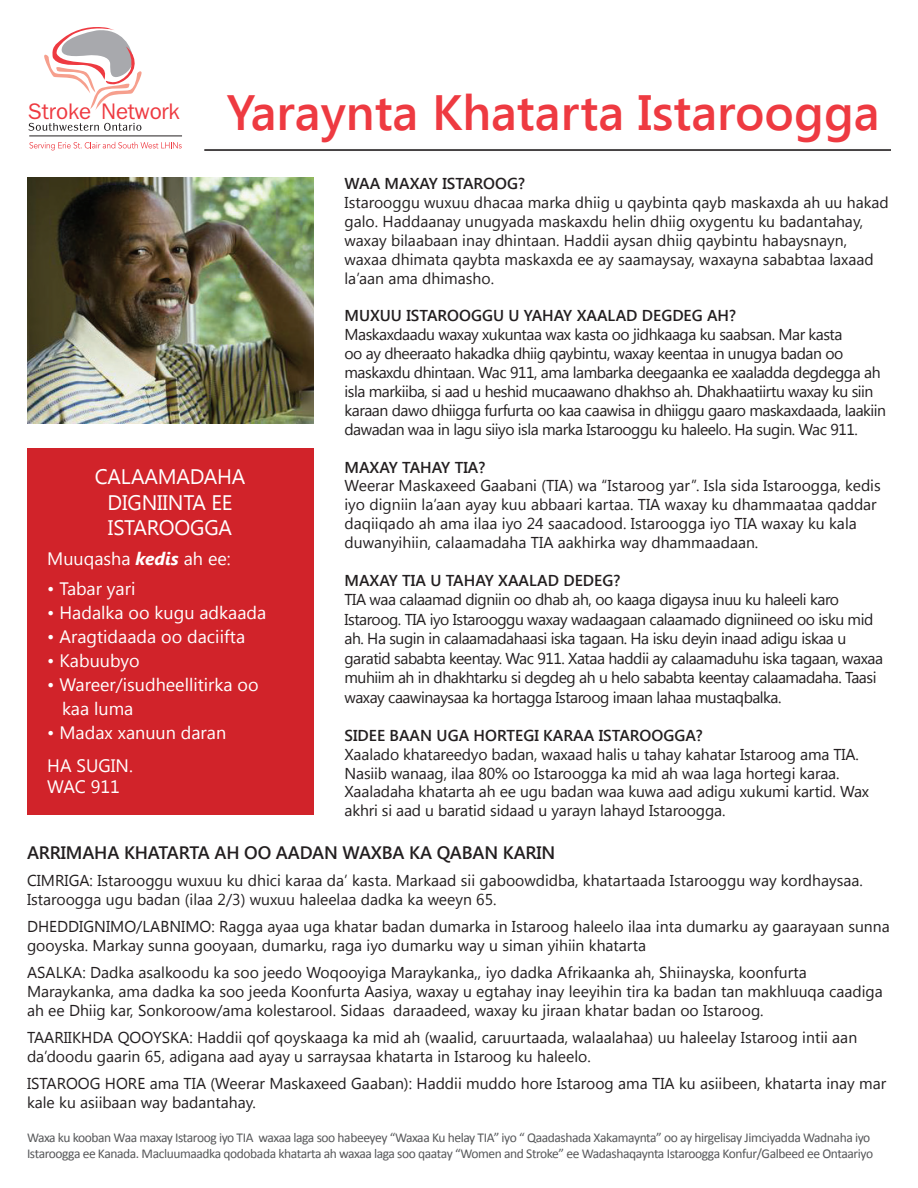
<style>
.page{position:relative;width:918px;height:1188px;background:#fff}
.page>*{position:absolute;margin:0;border:0;box-sizing:border-box;transform-origin:0 0}
.t1{font:600 49.5px "Segoe UI";color:#ee3a41}
.t2{font:21px/25.2px "Segoe UI";letter-spacing:-.01em;color:#fff;text-align:center}
.t3{font:18px/24px "Segoe UI";color:#fff}
.t4{font:600 18px "Segoe UI";letter-spacing:-.01em;color:#231f20}
.t5{font:15.75px/18.9px "Segoe UI";color:#231f20}
.t6{font:15.75px/18.9px "Segoe UI";letter-spacing:-.03em;color:#231f20}
.t7{font:600 15.75px "Segoe UI";color:#231f20}
.t8{font:13.5px/16.2px "Calibri";letter-spacing:-.03em;color:#57585a}
.s1{font-weight:700;font-style:italic}
</style>
<div class="page">
<div style="left:27px;top:449px;width:286px;height:366px;background:#d1232a"></div>
<img style="left:27px;top:178px;width:286px;height:245px">
<svg style="left:29px;top:142px;width:153px;height:8px"></svg>
<svg style="left:28px;top:123px;width:113px;height:8px"></svg>
<svg style="left:44px;top:27px;width:98px;height:83px"></svg>
<hr style="left:29px;top:136px;width:153px;height:1px;background:#231f20">
<div style="left:199px;top:144px;width:697px;height:13px;background:#231f20;opacity:.2"></div>
<hr style="left:204px;top:150px;width:687px;height:1px;background:#231f20">
<h1 class="t1" style="left:28px;top:78px;width:853px"><sup>Stroke</sup> <sup>Network</sup> Yaraynta Khatarta Istaroogga</h1>
<h2 class="t2" style="left:95px;top:463px;width:152px">CALAAMADAHA<br>DIGNIINTA EE<br>ISTAROOGGA</h2>
<p class="t3" style="left:47px;top:546px;width:185px">Muuqasha <span class="s1">kedis</span> ah ee:</p>
<p class="t3" style="left:47px;top:576px;width:90px">• Tabar yari</p>
<p class="t3" style="left:47px;top:600px;width:221px">• Hadalka oo kugu adkaada</p>
<p class="t3" style="left:47px;top:624px;width:199px">• Aragtidaada oo daciifta</p>
<p class="t3" style="left:47px;top:648px;width:94px">• Kabuubyo</p>
<p class="t3" style="left:62px;top:672px;width:198px;text-indent:-15px">• Wareer/isudheellitirka oo kaa luma</p>
<p class="t3" style="left:47px;top:715px;width:181px;line-height:33px">• Madax xanuun daran<br>HA SUGIN.</p>
<p class="t3" style="left:47px;top:774px;width:74px">WAC 911</p>
<p class="t7" style="left:345px;top:172px;width:182px">WAA MAXAY ISTAROOG?</p>
<p class="t5" style="left:345px;top:192px;width:546px">Istarooggu wuxuu dhacaa marka dhiig u qaybinta qayb maskaxda ah uu hakad galo. Haddaanay unugyada maskaxdu helin dhiig oxygentu ku badantahay, waxay bilaabaan inay dhintaan. Haddii aysan dhiig qaybintu habaysnayn, waxaa dhimata qaybta maskaxda ee ay saamaysay, waxayna sababtaa laxaad la’aan ama dhimasho.</p>
<p class="t7" style="left:345px;top:305px;width:393px">MUXUU ISTAROOGGU U YAHAY XAALAD DEGDEG AH?</p>
<p class="t6" style="left:345px;top:325px;width:543px">Maskaxdaadu waxay xukuntaa wax kasta oo jidhkaaga ku saabsan. Mar kasta<br>oo ay dheeraato hakadka dhiig qaybintu, waxay keentaa in unugya badan oo maskaxdu dhintaan. Wac 911, ama lambarka deegaanka ee xaaladda degdegga ah isla markiiba, si aad u heshid mucaawano dhakhso ah. Dhakhaatiirtu waxay ku siin karaan dawo dhiigga furfurta oo kaa caawisa in dhiiggu gaaro maskaxdaada, laakiin dawadan waa in lagu siiyo isla marka Istarooggu ku haleelo. Ha sugin. Wac 911.</p>
<p class="t7" style="left:345px;top:456px;width:142px">MAXAY TAHAY TIA?</p>
<p class="t5" style="left:345px;top:476px;width:538px">Weerar Maskaxeed Gaabani (TIA) wa “Istaroog yar”. Isla sida Istaroogga, kedis iyo digniin la’aan ayay kuu abbaari kartaa. TIA waxay ku dhammaataa qaddar daqiiqado ah ama ilaa iyo 24 saacadood. Istaroogga iyo TIA waxay ku kala duwanyihiin, calaamadaha TIA aakhirka way dhammaadaan.</p>
<p class="t7" style="left:345px;top:569px;width:277px">MAXAY TIA U TAHAY XAALAD DEDEG?</p>
<p class="t6" style="left:345px;top:589px;width:540px;line-height:19.5px">TIA waa calaamad digniin oo dhab ah, oo kaaga digaysa inuu ku haleeli karo Istaroog. TIA iyo Istarooggu waxay wadaagaan calaamado digniineed oo isku mid ah. Ha sugin in calaamadahaasi iska tagaan. Ha isku deyin inaad adigu iskaa u garatid sababta keentay. Wac 911. Xataa haddii ay calaamaduhu iska tagaan, waxaa muhiim ah in dhakhtarku si degdeg ah u helo sababta keentay calaamadaha. Taasi waxay caawinaysaa ka hortagga Istaroog imaan lahaa mustaqbalka.</p>
<p class="t7" style="left:345px;top:724px;width:360px">SIDEE BAAN UGA HORTEGI KARAA ISTAROOGGA?</p>
<p class="t5" style="left:345px;top:744px;width:526px">Xaalado khatareedyo badan, waxaad halis u tahay kahatar Istaroog ama TIA.<br>Nasiib wanaag, ilaa 80% oo Istaroogga ka mid ah waa laga hortegi karaa.<br>Xaaladaha khatarta ah ee ugu badan waa kuwa aad adigu xukumi kartid. Wax akhri si aad u baratid sidaad u yarayn lahayd Istaroogga.</p>
<p class="t4" style="left:27px;top:840px;width:530px">ARRIMAHA KHATARTA AH OO AADAN WAXBA KA QABAN KARIN</p>
<p class="t5" style="left:27px;top:870px;width:837px">CIMRIGA: Istarooggu wuxuu ku dhici karaa da’ kasta. Markaad sii gaboowdidba, khatartaada Istarooggu way kordhaysaa.<br>Istaroogga ugu badan (ilaa 2/3) wuxuu haleelaa dadka ka weeyn 65.</p>
<p class="t5" style="left:27px;top:916px;width:864px">DHEDDIGNIMO/LABNIMO: Ragga ayaa uga khatar badan dumarka in Istaroog haleelo ilaa inta dumarku ay gaarayaan sunna gooyska. Markay sunna gooyaan, dumarku, raga iyo dumarku way u siman yihiin khatarta</p>
<p class="t5" style="left:27px;top:962px;width:857px">ASALKA: Dadka asalkoodu ka soo jeedo Woqooyiga Maraykanka,, iyo dadka Afrikaanka ah, Shiinayska, koonfurta<br>Maraykanka, ama dadka ka soo jeeda Koonfurta Aasiya, waxay u egtahay inay leeyihin tira ka badan tan makhluuqa caadiga ah ee Dhiig kar, Sonkoroow/ama kolestarool. Sidaas daraadeed, waxay ku jiraan khatar badan oo Istaroog.</p>
<p class="t5" style="left:27px;top:1027px;width:832px">TAARIIKHDA QOOYSKA: Haddii qof qoyskaaga ka mid ah (waalid, caruurtaada, walaalahaa) uu haleelay Istaroog intii aan da’doodu gaarin 65, adigana aad ayay u sarraysaa khatarta in Istaroog ku haleelo.</p>
<p class="t5" style="left:27px;top:1073px;width:861px">ISTAROOG HORE ama TIA (Weerar Maskaxeed Gaaban): Haddii muddo hore Istaroog ama TIA ku asiibeen, khatarta inay mar kale ku asiibaan way badantahay.</p>
<p class="t8" style="left:27px;top:1129px;width:848px">Waxa ku kooban Waa maxay Istaroog iyo TIA waxaa laga soo habeeyey “Waxaa Ku helay TIA” iyo “ Qaadashada Xakamaynta” oo ay hirgelisay Jimciyadda Wadnaha iyo<br>Istaroogga ee Kanada. Macluumaadka qodobada khatarta ah waxaa laga soo qaatay “Women and Stroke” ee Wadashaqaynta Istaroogga Konfur/Galbeed ee Ontaariyo</p>
</div>
